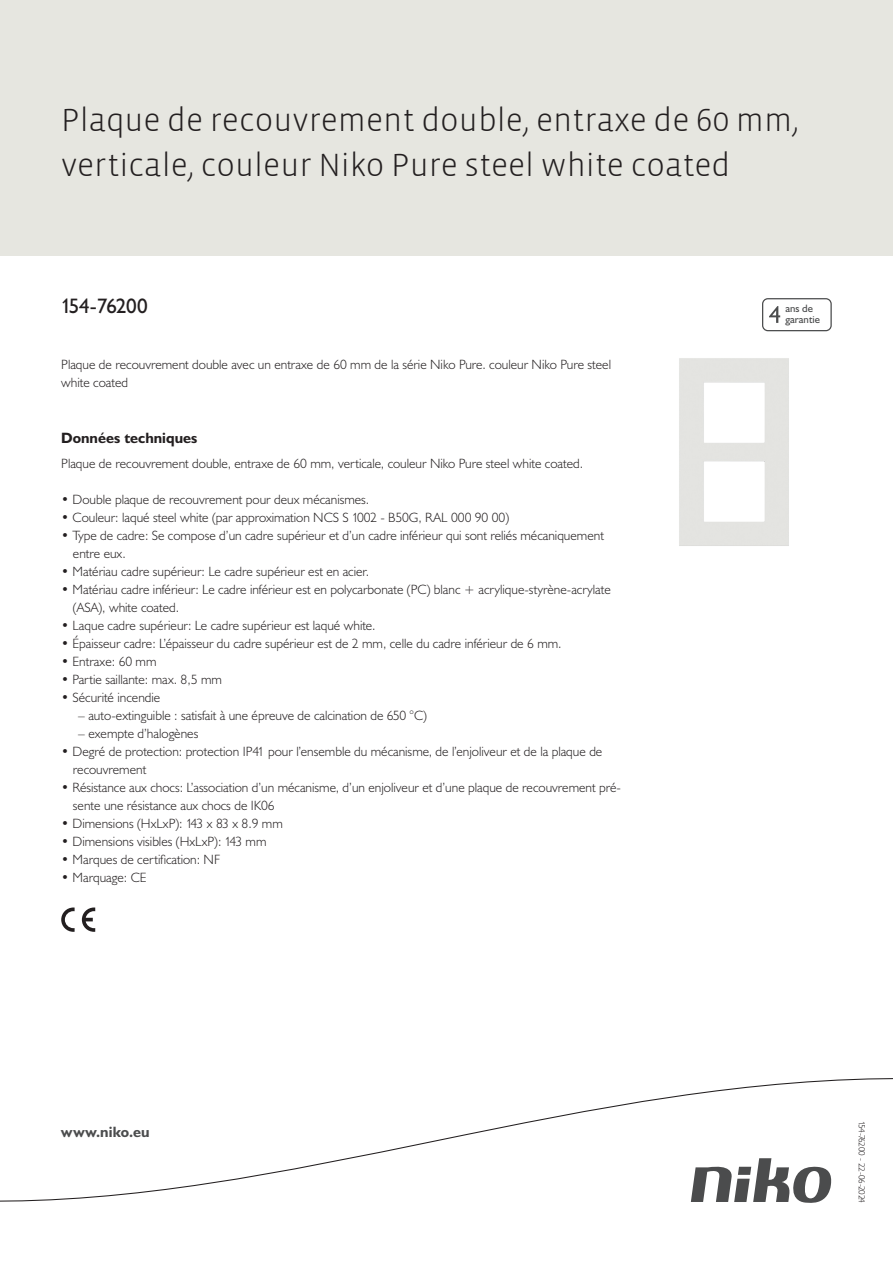
<style>
.page{position:relative;width:893px;height:1263px;background:#fff}
.page>*{position:absolute;margin:0;border:0;box-sizing:border-box;transform-origin:0 0}
.Title_datasheets{font:300 33px/45px "Vista Sans";color:#231f20}
.Article_number{font:21px "Humanist 521 BT";letter-spacing:-.035em;color:#231f20}
.Titles_parts{font:700 15px "Humanist 521 BT";color:#231f20}
.titel_afbeelding{font:700 15px "Humanist 521 BT";letter-spacing:.005em;color:#4b4c4d}
.USP_Bullets{font:300 13.5px/18px "Humanist 521 BT";color:#231f20}
.Platte_tekst_CAB{font:300 13.5px/18px "Humanist 521 BT";color:#231f20}
.USP_Bullets_level_2{font:300 13.5px "Humanist 521 BT";color:#231f20}
.t1{font:10.8px/10.8px "Humanist 521 BT";color:#4b4c4d}
.Revision{font:300 9px "Humanist 521 BT";letter-spacing:-.04em;color:#231f20}
</style>
<div class="page">
<div style="left:0;top:0;width:893px;height:255px;background:#e6e6e0"></div>
<svg style="left:82px;top:907px;width:13px;height:25px"></svg>
<svg style="left:61px;top:907px;width:14px;height:25px"></svg>
<svg style="left:762px;top:298px;width:70px;height:33px"></svg>
<svg style="left:0;top:1078px;width:893px;height:125px"></svg>
<img style="left:679px;top:358px;width:110px;height:188px">
<p class="Title_datasheets" style="left:61px;top:98px;width:739px">Plaque de recouvrement double, entraxe de 60 mm, verticale, couleur Niko Pure steel white coated</p>
<p class="Article_number" style="left:61px;top:293px;width:88px">154-76200</p>
<p class="t1" style="left:785px;top:303px;width:36px">ans de garantie</p>
<p class="Platte_tekst_CAB" style="left:61px;top:355px;width:551px">Plaque de recouvrement double avec un entraxe de 60 mm de la série Niko Pure. couleur Niko Pure steel white coated</p>
<p class="Titles_parts" style="left:61px;top:429px;width:138px">Données techniques</p>
<p class="Platte_tekst_CAB" style="left:61px;top:454px;width:523px">Plaque de recouvrement double, entraxe de 60 mm, verticale, couleur Niko Pure steel white coated.</p>
<p class="USP_Bullets" style="left:61px;top:490px;width:310px">• Double plaque de recouvrement pour deux mécanismes.</p>
<p class="USP_Bullets" style="left:61px;top:508px;width:449px">• Couleur: laqué steel white (par approximation NCS S 1002 - B50G, RAL 000 90 00)</p>
<p class="USP_Bullets" style="left:73px;top:526px;width:532px;text-indent:-12px">• Type de cadre: Se compose d’un cadre supérieur et d’un cadre inférieur qui sont reliés mécaniquement entre eux.</p>
<p class="USP_Bullets" style="left:61px;top:562px;width:309px">• Matériau cadre supérieur: Le cadre supérieur est en acier.</p>
<p class="USP_Bullets" style="left:73px;top:580px;width:539px;text-indent:-12px">• Matériau cadre inférieur: Le cadre inférieur est en polycarbonate (PC) blanc + acrylique-styrène-acrylate (ASA), white coated.</p>
<p class="USP_Bullets" style="left:61px;top:616px;width:316px">• Laque cadre supérieur: Le cadre supérieur est laqué white.</p>
<p class="USP_Bullets" style="left:61px;top:634px;width:502px">• Épaisseur cadre: L’épaisseur du cadre supérieur est de 2 mm, celle du cadre inférieur de 6 mm.</p>
<p class="USP_Bullets" style="left:61px;top:652px;width:97px">• Entraxe: 60 mm</p>
<p class="USP_Bullets" style="left:61px;top:670px;width:162px">• Partie saillante: max. 8,5 mm</p>
<p class="USP_Bullets" style="left:61px;top:688px;width:101px">• Sécurité incendie</p>
<p class="USP_Bullets_level_2" style="left:78px;top:707px;width:350px">– auto-extinguible : satisfait à une épreuve de calcination de 650 °C)</p>
<p class="USP_Bullets_level_2" style="left:78px;top:725px;width:122px">– exempte d’halogènes</p>
<p class="USP_Bullets" style="left:73px;top:742px;width:531px;text-indent:-12px">• Degré de protection: protection IP41 pour l’ensemble du mécanisme, de l’enjoliveur et de la plaque de recouvrement</p>
<p class="USP_Bullets" style="left:73px;top:778px;width:550px;text-indent:-12px">• Résistance aux chocs: L’association d’un mécanisme, d’un enjoliveur et d’une plaque de recouvrement pré&shy;sente une résistance aux chocs de IK06</p>
<p class="USP_Bullets" style="left:61px;top:814px;width:223px">• Dimensions (HxLxP): 143 x 83 x 8.9 mm</p>
<p class="USP_Bullets" style="left:61px;top:832px;width:207px">• Dimensions visibles (HxLxP): 143 mm</p>
<p class="USP_Bullets" style="left:61px;top:850px;width:160px">• Marques de certification: NF</p>
<p class="USP_Bullets" style="left:61px;top:868px;width:87px">• Marquage: CE</p>
<p class="titel_afbeelding" style="left:61px;top:1122px;width:90px">www.niko.eu</p>
<p class="Revision" style="left:868px;top:1121px;width:84px;rotate:90deg">154-76200 - 22-06-2024</p>
</div>
